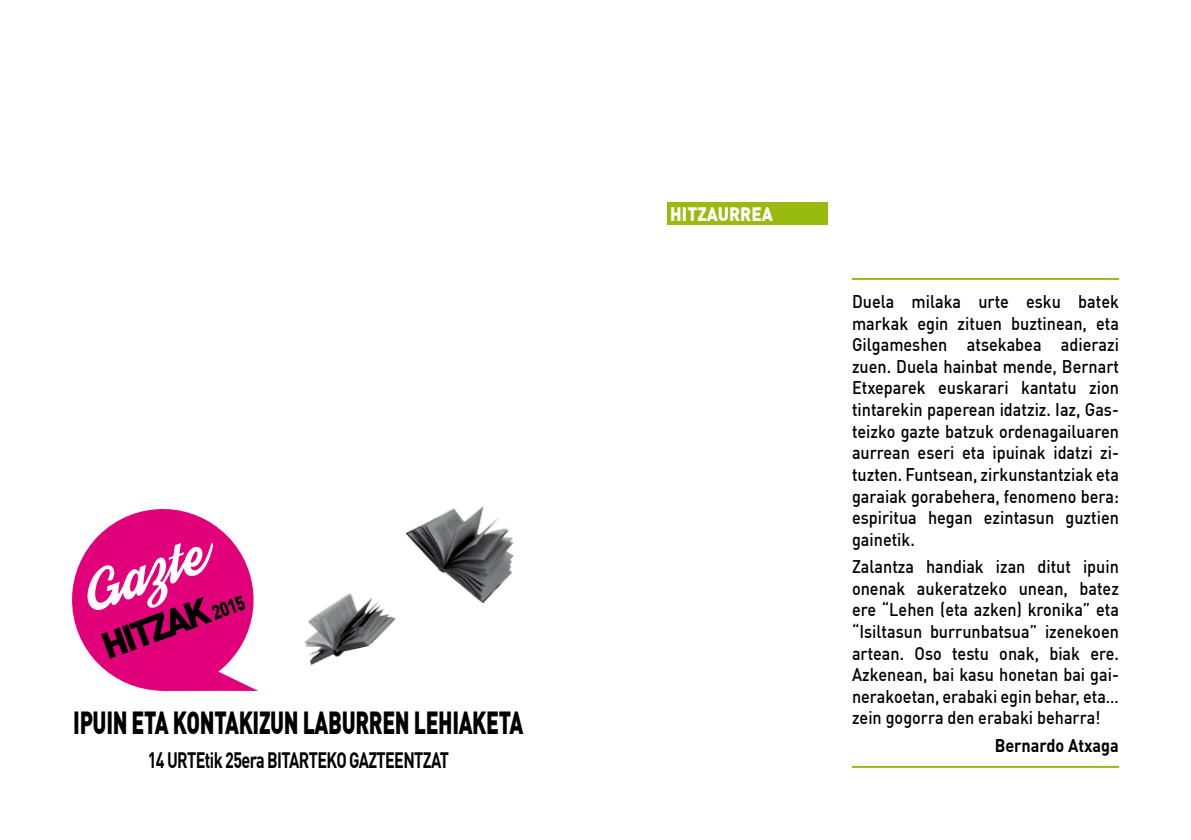
<style>
.page{position:relative;width:1191px;height:840px;background:#fff}
.page>*{position:absolute;margin:0;border:0;box-sizing:border-box;transform-origin:0 0}
.t1{font:900 31.2px "DIN Pro";letter-spacing:-.015em;color:#000;scale:.68 1}
.t2{font:700 21.8px "DIN Pro";letter-spacing:-.04em;color:#000;scale:.74 1}
.t3{font:900 19px "DIN Pro";color:#fff;scale:.9 1}
.t4{font:500 18px/21.6px "DIN Pro";color:#000;text-align:justify;scale:.9 1}
.t5{font:700 18px "DIN Pro";color:#000;scale:.9 1}
</style>
<div class="page">
<div style="left:667px;top:202px;width:161px;height:23px;background:#98ba11"></div>
<hr style="left:852px;top:278px;width:267px;height:2px;background:#98ba11">
<hr style="left:852px;top:765px;width:267px;height:2px;background:#98ba11">
<svg style="left:72px;top:509px;width:186px;height:182px"></svg>
<svg style="left:138px;top:668px;width:120px;height:22px"></svg>
<svg style="left:84px;top:541px;width:161px;height:117px;background:#cd247f"></svg>
<img style="left:304px;top:593px;width:92px;height:73px">
<img style="left:405px;top:505px;width:109px;height:99px">
<h1 class="t1" style="left:73px;top:700px;width:663px">IPUIN ETA KONTAKIZUN LABURREN LEHIAKETA</h1>
<p class="t2" style="left:148px;top:745px;width:408px">14 URTETIK 25ERA BITARTEKO GAZTEENTZAT</p>
<p class="t3" style="left:670px;top:201px;width:116px">HITZAURREA</p>
<p class="t4" style="left:852px;top:290px;width:298px">Duela milaka urte esku batek markak egin zituen buztinean, eta Gilgameshen atsekabea adierazi zuen. Duela hainbat mende, Bernart Etxeparek euskarari kantatu zion tintarekin paperean idatziz. Iaz, Gas&shy;teizko gazte batzuk ordenagailuaren aurrean eseri eta ipuinak idatzi zi&shy;tuzten. Funtsean, zirkunstantziak eta garaiak gorabehera, fenomeno bera: espiritua hegan ezintasun guztien gainetik.</p>
<p class="t4" style="left:852px;top:555px;width:298px">Zalantza handiak izan ditut ipuin onenak aukeratzeko unean, batez ere “Lehen (eta azken) kronika” eta “Isiltasun burrunbatsua” izenekoen artean. Oso testu onak, biak ere.<br>Azkenean, bai kasu honetan bai gai&shy;nerakoetan, erabaki egin behar, eta… zein gogorra den erabaki beharra!</p>
<p class="t5" style="left:994px;top:732px;width:140px">BERNARDO ATXAGA</p>
</div>
